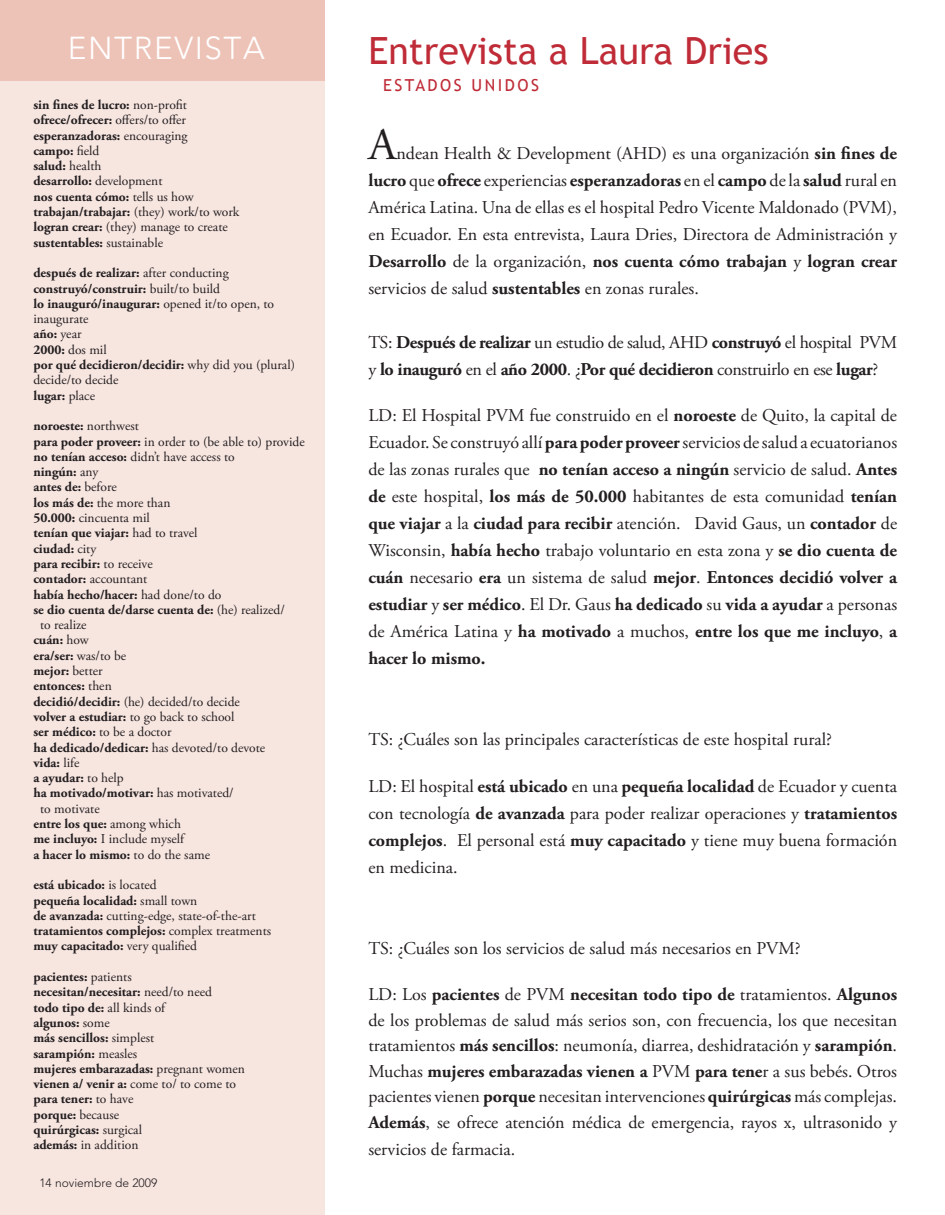
<style>
.page{position:relative;width:945px;height:1215px;background:#fff}
.page>*{position:absolute;margin:0;border:0;box-sizing:border-box;transform-origin:0 0}
.t1{font:45px "Adobe Garamond Pro";color:#231f20}
.t2{font:37.5px "Trebuchet MS";color:#bf2b37}
.t3{font:300 31.5px "Avenir";letter-spacing:.05em;color:#fff}
.t4{font:18px/27px "Adobe Garamond Pro";color:#231f20;text-align:justify}
.t5{font:700 18px/27px "Adobe Garamond Pro";letter-spacing:-.02em;color:#231f20}
.t6{font:16.5px "Trebuchet MS";letter-spacing:.15em;color:#bf2b37}
.t7{font:700 13.5px/15.3px "Adobe Garamond Pro";color:#231f20}
.t8{font:13.5px/15.3px "Adobe Garamond Pro";color:#231f20}
.t9{font:300 12px "Avenir";color:#231f20}
.s1{font-weight:400}
.s2{font-weight:700}
</style>
<div class="page">
<div style="left:0;top:65px;width:324px;height:1150px;background:#f7e5e0"></div>
<div style="left:0;top:0;width:324px;height:81px;background:#eec3b7"></div>
<h3 class="t3" style="left:68px;top:30px;width:198px">ENTREVISTA</h3>
<p class="t7" style="left:33px;top:97px;width:208px">sin fines de lucro: <span class="s1">non-profit </span>ofrece/ofrecer: <span class="s1">offers/to offer </span>esperanzadoras: <span class="s1">encouraging<br></span>campo: <span class="s1">field<br></span>salud: <span class="s1">health<br></span>desarrollo: <span class="s1">development<br></span>nos cuenta cómo: <span class="s1">tells us how </span>trabajan/trabajar: <span class="s1">(they) work/to work </span>logran crear: <span class="s1">(they) manage to create </span>sustentables: <span class="s1">sustainable</span></p>
<p class="t8" style="left:33px;top:266px;width:263px"><span class="s2">después de realizar:</span> after conducting <span class="s2">construyó/construir:</span> built/to build<br><span class="s2">lo inauguró/inaugurar:</span> opened it/to open, to inaugurate<br><span class="s2">año:</span> year<br><span class="s2">2000:</span> dos mil<br><span class="s2">por qué decidieron/decidir:</span> why did you (plural) decide/to decide<br><span class="s2">lugar:</span> place</p>
<p class="t7" style="left:33px;top:419px;width:107px">noroeste: <span class="s1">northwest</span></p>
<p class="t8" style="left:33px;top:434px;width:273px"><span class="s2">para poder proveer:</span> in order to (be able to) provide</p>
<p class="t8" style="left:33px;top:449px;width:203px"><span class="s2">no tenían acceso:</span> didn’t have access to</p>
<p class="t7" style="left:33px;top:464px;width:67px">ningún: <span class="s1">any</span></p>
<p class="t7" style="left:33px;top:480px;width:85px">antes de: <span class="s1">before</span></p>
<p class="t8" style="left:33px;top:495px;width:139px"><span class="s2">los más de:</span> the more than</p>
<p class="t8" style="left:33px;top:511px;width:118px"><span class="s2">50.000:</span> cincuenta mil</p>
<p class="t7" style="left:33px;top:526px;width:166px">tenían que viajar: <span class="s1">had to travel</span></p>
<p class="t7" style="left:33px;top:541px;width:64px">ciudad: <span class="s1">city</span></p>
<p class="t7" style="left:33px;top:556px;width:121px">para recibir: <span class="s1">to receive</span></p>
<p class="t8" style="left:33px;top:572px;width:116px"><span class="s2">contador:</span> accountant</p>
<p class="t7" style="left:33px;top:587px;width:190px">había hecho/hacer: <span class="s1">had done/to do</span></p>
<p class="t7" style="left:33px;top:602px;width:253px">se dio cuenta de/darse cuenta de: <span class="s1">(he) realized/</span></p>
<p class="t8" style="left:40px;top:618px;width:48px">to realize</p>
<p class="t7" style="left:33px;top:633px;width:57px">cuán: <span class="s1">how</span></p>
<p class="t7" style="left:33px;top:648px;width:94px">era/ser: <span class="s1">was/to be</span></p>
<p class="t7" style="left:33px;top:663px;width:71px">mejor: <span class="s1">better</span></p>
<p class="t7" style="left:33px;top:679px;width:80px">entonces: <span class="s1">then</span></p>
<p class="t8" style="left:33px;top:694px;width:208px"><span class="s2">decidió/decidir:</span> (he) decided/to decide</p>
<p class="t7" style="left:33px;top:709px;width:203px">volver a estudiar: <span class="s1">to go back to school</span></p>
<p class="t8" style="left:33px;top:725px;width:140px"><span class="s2">ser médico:</span> to be a doctor</p>
<p class="t7" style="left:33px;top:740px;width:233px">ha dedicado/dedicar: <span class="s1">has devoted/to devote</span></p>
<p class="t7" style="left:33px;top:755px;width:48px">vida: <span class="s1">life</span></p>
<p class="t7" style="left:33px;top:770px;width:92px">a ayudar: <span class="s1">to help</span></p>
<p class="t7" style="left:33px;top:786px;width:202px">ha motivado/motivar: <span class="s1">has motivated/</span></p>
<p class="t8" style="left:40px;top:801px;width:61px">to motivate</p>
<p class="t7" style="left:33px;top:816px;width:149px">entre los que: <span class="s1">among which</span></p>
<p class="t8" style="left:33px;top:832px;width:152px"><span class="s2">me incluyo:</span> I include myself</p>
<p class="t7" style="left:33px;top:847px;width:178px">a hacer lo mismo: <span class="s1">to do the same</span></p>
<p class="t8" style="left:33px;top:878px;width:239px"><span class="s2">está ubicado:</span> is located<br><span class="s2">pequeña localidad:</span> small town<br><span class="s2">de avanzada:</span> cutting-edge, state-of-the-art <span class="s2">tratamientos complejos:</span> complex treatments <span class="s2">muy capacitado:</span> very qualified</p>
<p class="t7" style="left:33px;top:969px;width:213px">pacientes: <span class="s1">patients<br></span>necesitan/necesitar: <span class="s1">need/to need<br></span>todo tipo de: <span class="s1">all kinds of<br></span>algunos: <span class="s1">some<br></span>más sencillos: <span class="s1">simplest<br></span>sarampión: <span class="s1">measles<br></span>mujeres embarazadas: <span class="s1">pregnant women </span>vienen a/ venir a: <span class="s1">come to/ to come to </span>para tener: <span class="s1">to have<br></span>porque: <span class="s1">because<br></span>quirúrgicas: <span class="s1">surgical<br></span>además: <span class="s1">in addition</span></p>
<p class="t9" style="left:39px;top:1176px;width:119px">14 noviembre de 2009</p>
<h2 class="t2" style="left:368px;top:28px;width:402px">Entrevista a Laura Dries</h2>
<p class="t6" style="left:383px;top:75px;width:157px">ESTADOS UNIDOS</p>
<h1 class="t1" style="left:368px;top:117px;width:30px">A</h1>
<p class="t4" style="left:368px;top:140px;width:530px;text-indent:28px">ndean Health &amp; Development (AHD) es una organización <span class="s2">sin fines de lucro</span> que <span class="s2">ofrece</span> experiencias <span class="s2">esperanzadoras</span> en el <span class="s2">campo</span> de la <span class="s2">salud</span> rural en América Latina. Una de ellas es el hospital Pedro Vicente Maldonado (PVM), en Ecuador. En esta entrevista, Laura Dries, Directora de Administración y <span class="s2">Desarrollo</span> de la organización, <span class="s2">nos cuenta cómo trabajan</span> y <span class="s2">logran crear </span>servicios de salud <span class="s2">sustentables</span> en zonas rurales.</p>
<p class="t5" style="left:368px;top:329px;width:530px"><span class="s1">TS:</span> Después de realizar <span class="s1">un estudio de salud, AHD</span> construyó <span class="s1">el hospital PVM y</span> lo inauguró <span class="s1">en el</span> año 2000<span class="s1">. ¿</span>Por qué decidieron <span class="s1">construirlo en ese</span> lugar<span class="s1">?</span></p>
<p class="t4" style="left:368px;top:403px;width:530px">LD: El Hospital PVM fue construido en el <span class="s2">noroeste</span> de Quito, la capital de Ecuador. Se construyó allí <span class="s2">para poder proveer</span> servicios de salud a ecuatorianos de las zonas rurales que <span class="s2">no tenían acceso a ningún</span> servicio de salud. <span class="s2">Antes de</span> este hospital, <span class="s2">los más de 50.000</span> habitantes de esta comunidad <span class="s2">tenían que viajar</span> a la <span class="s2">ciudad para recibir</span> atención. David Gaus, un <span class="s2">contador</span> de Wisconsin, <span class="s2">había hecho</span> trabajo voluntario en esta zona y <span class="s2">se dio cuenta de cuán</span> necesario <span class="s2">era</span> un sistema de salud <span class="s2">mejor</span>. <span class="s2">Entonces decidió volver a estudiar</span> y <span class="s2">ser médico</span>. El Dr. Gaus <span class="s2">ha dedicado</span> su <span class="s2">vida a ayudar</span> a personas de América Latina y <span class="s2">ha motivado</span> a muchos, <span class="s2">entre los que me incluyo</span>, <span class="s2">a hacer lo mismo.</span></p>
<p class="t4" style="left:368px;top:727px;width:465px">TS: ¿Cuáles son las principales características de este hospital rural?</p>
<p class="t4" style="left:368px;top:773px;width:530px">LD: El hospital <span class="s2">está ubicado</span> en una <span class="s2">pequeña localidad</span> de Ecuador y cuenta con tecnología <span class="s2">de avanzada</span> para poder realizar operaciones y <span class="s2">tratamientos complejos</span>. El personal está <span class="s2">muy capacitado</span> y tiene muy buena formación en medicina.</p>
<p class="t4" style="left:368px;top:935px;width:434px">TS: ¿Cuáles son los servicios de salud más necesarios en PVM?</p>
<p class="t4" style="left:368px;top:982px;width:530px;line-height:25.8px">LD: Los <span class="s2">pacientes</span> de PVM <span class="s2">necesitan todo tipo de</span> tratamientos. <span class="s2">Algunos </span>de los problemas de salud más serios son, con frecuencia, los que necesitan tratamientos <span class="s2">más sencillos</span>: neumonía, diarrea, deshidratación y <span class="s2">sarampión</span>.<br>Muchas <span class="s2">mujeres embarazadas vienen a</span> PVM <span class="s2">para tene</span>r a sus bebés. Otros pacientes vienen <span class="s2">porque</span> necesitan intervenciones <span class="s2">quirúrgicas</span> más complejas.<br><span class="s2">Además</span>, se ofrece atención médica de emergencia, rayos x, ultrasonido y servicios de farmacia.</p>
</div>
